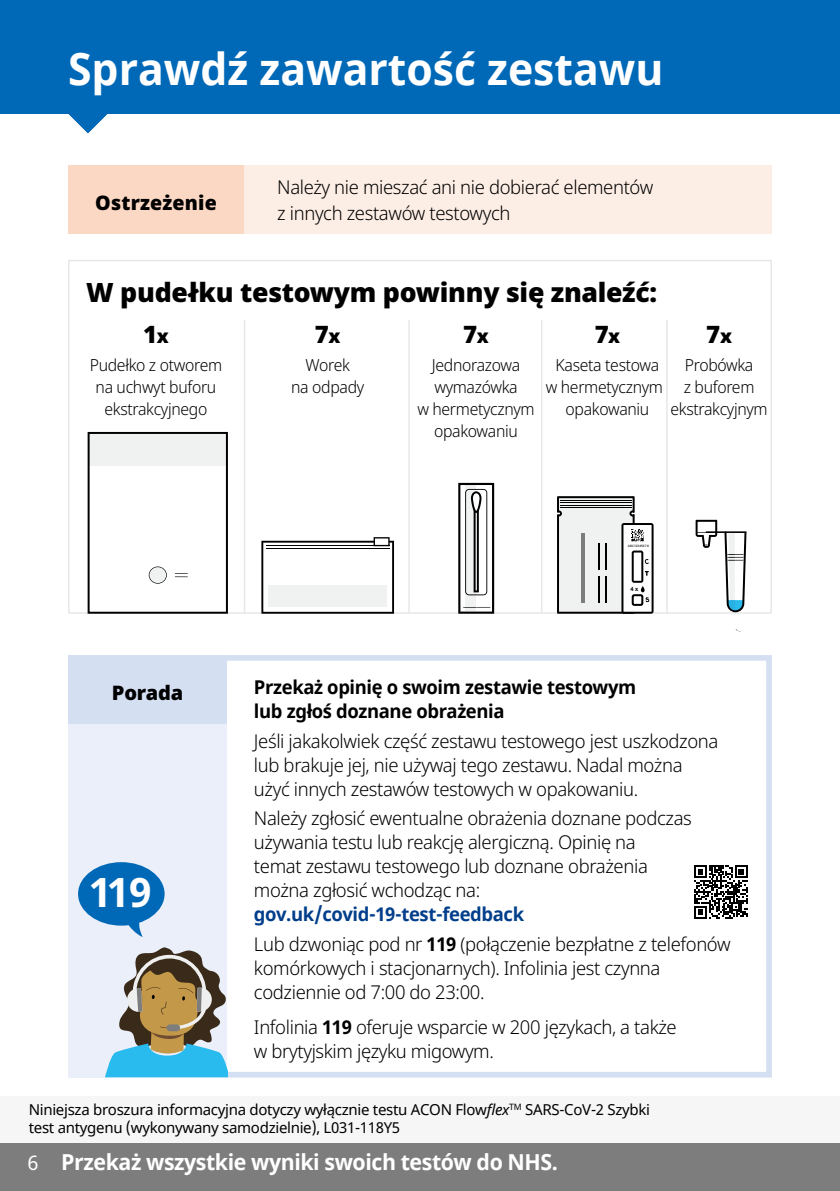
<style>
.page{position:relative;width:840px;height:1191px;background:#fff}
.page>*{position:absolute;margin:0;border:0;box-sizing:border-box;transform-origin:0 0}
.t1{font:700 44px "Noto Sans";color:#fff}
.P_01_IFU_Body_Text_L{font:700 40.6px "Noto Sans";color:#fff}
.t2{font:900 26.6px "Noto Sans";letter-spacing:-.01em;color:#000}
.t3{font:900 24px "Noto Sans";color:#000}
.t4{font:700 22px "Noto Sans";letter-spacing:-.02em;color:#fff}
.P_04_IFU_Box_Warning{font:900 20px "Noto Sans";letter-spacing:.01em;color:#000}
.P07_Warning_BOX_HEAD{font:900 20px "Noto Sans";letter-spacing:-.01em;color:#000}
.t5{font:20px "Noto Sans";color:#fff}
.P_02_IFU_BOX_Text-_U{font:300 19px/24px "Noto Sans";letter-spacing:-.02em;color:#000}
.P_02_IFU_BOX_Text-_U-2{font:700 19px/24px "Noto Sans";letter-spacing:-.02em;color:#000}
.t6{font:300 16.6px/22px "Noto Sans";letter-spacing:-.02em;color:#000;text-align:center;scale:.95 1}
.t7{font:15px/18px "Noto Sans";letter-spacing:-.02em;color:#000}
.t8{font:700 5.8px "Arial";color:#000}
.t9{font:700 3.2px "Frutiger LT Std";color:#3f3b3a}
.s1{font-size:19px}
.s2{font-weight:700;color:#003e8b}
.s3{font-weight:700}
.s4{font-style:italic}
</style>
<div class="page">
<div style="left:0;top:0;width:839px;height:113px;background:#0069b7"></div>
<div style="left:0;top:1142px;width:839px;height:49px;background:#7d7d7d"></div>
<hr style="left:839px;top:1142px;width:1px;height:49px;background:#7d7d7d">
<div style="left:0;top:1096px;width:839px;height:46px;background:#f6f6f6"></div>
<hr style="left:839px;top:1096px;width:1px;height:46px;background:#f6f6f6">
<div style="left:68px;top:165px;width:703px;height:69px;background:#fdeee5"></div>
<div style="left:68px;top:165px;width:176px;height:69px;background:#fbd8c4"></div>
<svg style="left:68px;top:113px;width:40px;height:20px"></svg>
<hr style="left:244px;top:320px;width:1px;height:293px;background:#e6e6e7">
<hr style="left:408px;top:320px;width:1px;height:293px;background:#e6e6e7">
<hr style="left:540px;top:320px;width:2px;height:292px;background:#e6e6e7">
<hr style="left:666px;top:320px;width:1px;height:293px;background:#e6e6e7">
<div style="left:68px;top:655px;width:703px;height:422px;border:6px solid #d5dff2"></div>
<div style="left:68px;top:723px;width:159px;height:354px;background:#eaeff9"></div>
<svg style="left:105px;top:947px;width:122px;height:130px"></svg>
<svg style="left:119px;top:921px;width:24px;height:16px"></svg>
<div style="left:78px;top:862px;width:86px;height:63px;background:#0069b7;border-radius:50%"></div>
<svg style="left:694px;top:865px;width:53px;height:53px"></svg>
<div style="left:68px;top:655px;width:159px;height:68px;background:#d5dff2"></div>
<svg style="left:88px;top:432px;width:140px;height:181px"></svg>
<svg style="left:695px;top:520px;width:21px;height:28px"></svg>
<hr style="left:705px;top:531px;width:41px;height:2px;background:#000">
<svg style="left:724px;top:531px;width:22px;height:81px"></svg>
<svg style="left:261px;top:537px;width:133px;height:76px"></svg>
<svg style="left:556px;top:496px;width:97px;height:117px"></svg>
<svg style="left:458px;top:483px;width:36px;height:130px"></svg>
<p class="t1" style="left:68px;top:38px;width:596px">Sprawdź zawartość zestawu</p>
<p class="P_04_IFU_Box_Warning" style="left:95px;top:192px;width:123px">Ostrzeżenie</p>
<p class="P_02_IFU_BOX_Text-_U" style="left:277px;top:174px;width:377px;line-height:26px">Należy nie mieszać ani nie dobierać elementów z innych zestawów testowych</p>
<p class="t2" style="left:86px;top:277px;width:572px">W pudełku testowym powinny się znaleźć:</p>
<p class="t3" style="left:314px;top:321px;width:27px">7<span class="s1">x</span></p>
<p class="t6" style="left:291px;top:354px;width:78px">Worek<br>na odpady</p>
<p class="t3" style="left:143px;top:321px;width:27px">1<span class="s1">x</span></p>
<p class="t6" style="left:90px;top:354px;width:141px">Pudełko z otworem na uchwyt buforu ekstrakcyjnego</p>
<p class="t3" style="left:463px;top:321px;width:27px">7<span class="s1">x</span></p>
<p class="t6" style="left:417px;top:354px;width:125px">Jednorazowa wymazówka<br>w hermetycznym opakowaniu</p>
<p class="t3" style="left:594px;top:321px;width:27px">7<span class="s1">x</span></p>
<p class="t6" style="left:545px;top:354px;width:125px">Kaseta testowa w hermetycznym opakowaniu</p>
<p class="t3" style="left:705px;top:321px;width:27px">7<span class="s1">x</span></p>
<p class="t6" style="left:670px;top:354px;width:104px">Probówka<br>z buforem ekstrakcyjnym</p>
<p class="t9" style="left:627px;top:544px;width:23px">ABC1234567 8</p>
<p class="t8" style="left:630px;top:585px;width:10px">4 x</p>
<p class="P07_Warning_BOX_HEAD" style="left:112px;top:681px;width:73px">Porada</p>
<p class="P_01_IFU_Body_Text_L" style="left:89px;top:863px;width:64px">119</p>
<p class="P_02_IFU_BOX_Text-_U-2" style="left:254px;top:675px;width:383px">Przekaż opinię o swoim zestawie testowym lub zgłoś doznane obrażenia</p>
<p class="P_02_IFU_BOX_Text-_U" style="left:254px;top:729px;width:465px">Jeśli jakakolwiek część zestawu testowego jest uszkodzona lub brakuje jej, nie używaj tego zestawu. Nadal można użyć innych zestawów testowych w opakowaniu.</p>
<p class="P_02_IFU_BOX_Text-_U" style="left:254px;top:806px;width:439px">Należy zgłosić ewentualne obrażenia doznane podczas używania testu lub reakcję alergiczną. Opinię na<br>temat zestawu testowego lub doznane obrażenia można zgłosić wchodząc na: <span class="s2">gov.uk/covid-19-test-feedback</span></p>
<p class="P_02_IFU_BOX_Text-_U" style="left:254px;top:932px;width:478px">Lub dzwoniąc pod nr <span class="s3">119</span> (połączenie bezpłatne z telefonów komórkowych i stacjonarnych). Infolinia jest czynna codziennie od 7:00 do 23:00.</p>
<p class="P_02_IFU_BOX_Text-_U" style="left:254px;top:1015px;width:424px">Infolinia <span class="s3">119</span> oferuje wsparcie w 200 językach, a także w brytyjskim języku migowym.</p>
<p class="t7" style="left:29px;top:1101px;width:622px">Niniejsza broszura informacyjna dotyczy wyłącznie testu ACON Flow<span class="s4">flex</span><sup>TM</sup> SARS-CoV-2 Szybki test antygenu (wykonywany samodzielnie), L031-118Y5</p>
<p class="t5" style="left:27px;top:1149px;width:13px">6</p>
<p class="t4" style="left:61px;top:1146px;width:498px">Przekaż wszystkie wyniki swoich testów do NHS.</p>
</div>
